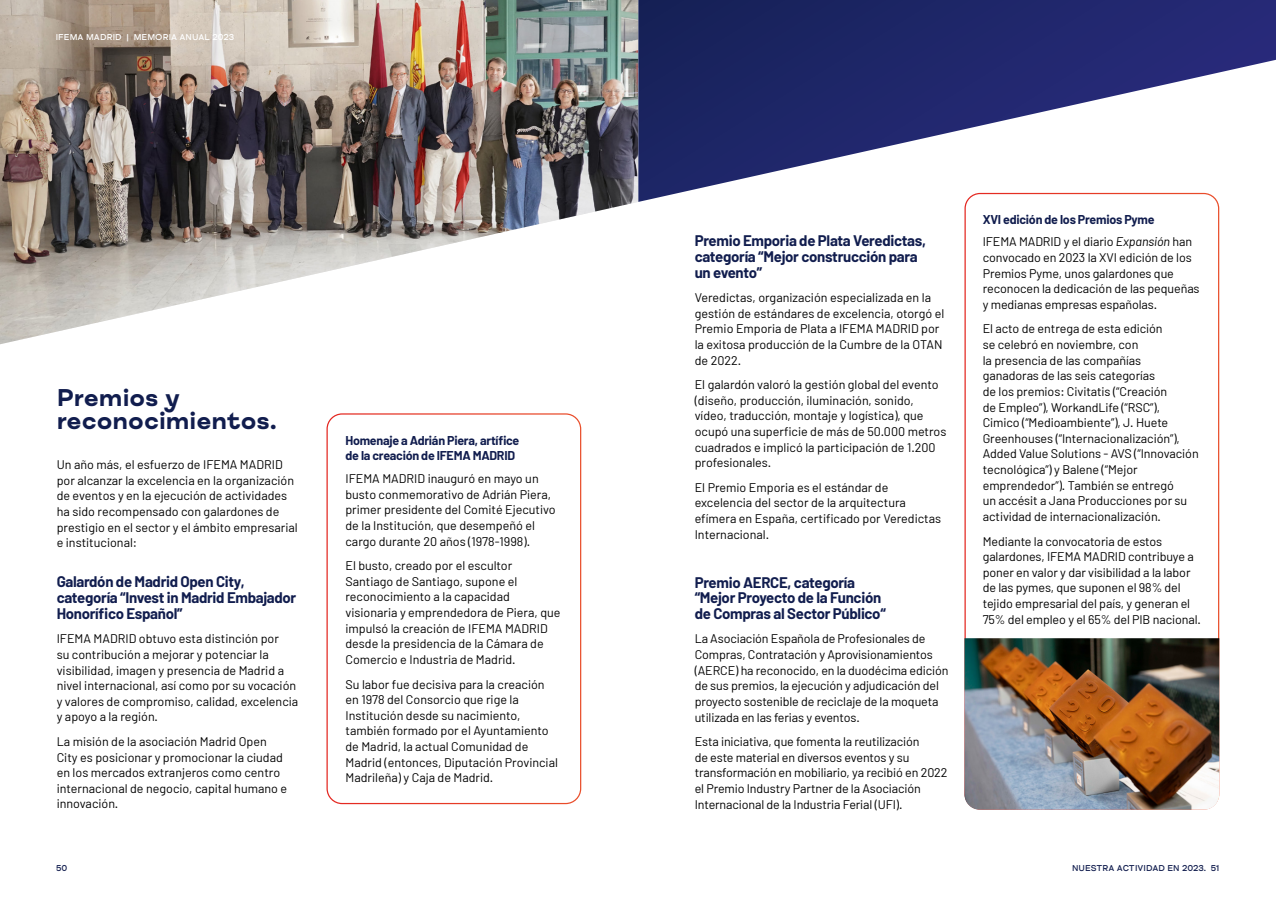
<style>
.page{position:relative;width:1276px;height:904px;background:#fff}
.page>*{position:absolute;margin:0;border:0;box-sizing:border-box;transform-origin:0 0}
.H3_titulo{font:700 25px/22.5px "FS Meridian";color:#111d4e}
.H4_titular{font:700 15px/15.6px "Barlow";letter-spacing:-.02em;color:#111d4e}
.TEXTO_BASE_ESPACIO{font:12.5px/15.6px "Barlow";color:#000}
.TEXTO_BASE_ESPACIO-2{font:700 12.5px/15.6px "Barlow";letter-spacing:-.02em;color:#111d4e}
.t1{font:500 8.75px "FS Meridian";letter-spacing:.01em;color:#fff}
.t2{font:500 8.75px "FS Meridian";color:#111d4e}
.s1{font-style:italic}
</style>
<div class="page">
<img style="left:0;top:0;width:638px;height:344px">
<svg style="left:638px;top:0;width:638px;height:202px"></svg>
<div style="left:326px;top:413px;width:255px;height:391px;border:1px solid #fff;border-radius:15px"></div>
<img style="left:964px;top:638px;width:255px;height:171px">
<p class="t1" style="left:56px;top:32px;width:180px">IFEMA MADRID | MEMORIA ANUAL 2023</p>
<h1 class="H3_titulo" style="left:57px;top:387px;width:222px">Premios y reconocimientos.</h1>
<p class="TEXTO_BASE_ESPACIO" style="left:57px;top:456px;width:243px">Un año más, el esfuerzo de IFEMA MADRID por alcanzar la excelencia en la organización de eventos y en la ejecución de actividades ha sido recompensado con galardones de prestigio en el sector y el ámbito empresarial e institucional:</p>
<p class="H4_titular" style="left:57px;top:574px;width:241px">Galardón de Madrid Open City, categoría “Invest in Madrid Embajador<br>Honorífico Español”</p>
<p class="TEXTO_BASE_ESPACIO" style="left:57px;top:630px;width:243px">IFEMA MADRID obtuvo esta distinción por<br>su contribución a mejorar y potenciar la visibilidad, imagen y presencia de Madrid a nivel internacional, así como por su vocación y valores de compromiso, calidad, excelencia y apoyo a la región.</p>
<p class="TEXTO_BASE_ESPACIO" style="left:57px;top:733px;width:232px">La misión de la asociación Madrid Open City es posicionar y promocionar la ciudad en los mercados extranjeros como centro internacional de negocio, capital humano e innovación.</p>
<p class="TEXTO_BASE_ESPACIO-2" style="left:345px;top:432px;width:175px">Homenaje a Adrián Piera, artífice de la creación de IFEMA MADRID</p>
<p class="TEXTO_BASE_ESPACIO" style="left:345px;top:470px;width:212px">IFEMA MADRID inauguró en mayo un busto conmemorativo de Adrián Piera, primer presidente del Comité Ejecutivo de la Institución, que desempeñó el cargo durante 20 años (1978-1998).</p>
<p class="TEXTO_BASE_ESPACIO" style="left:345px;top:557px;width:217px">El busto, creado por el escultor Santiago de Santiago, supone el reconocimiento a la capacidad visionaria y emprendedora de Piera, que impulsó la creación de IFEMA MADRID desde la presidencia de la Cámara de Comercio e Industria de Madrid.</p>
<p class="TEXTO_BASE_ESPACIO" style="left:345px;top:676px;width:214px">Su labor fue decisiva para la creación en 1978 del Consorcio que rige la Institución desde su nacimiento, también formado por el Ayuntamiento de Madrid, la actual Comunidad de Madrid (entonces, Diputación Provincial Madrileña) y Caja de Madrid.</p>
<p class="H4_titular" style="left:694px;top:233px;width:233px">Premio Emporia de Plata Veredictas, categoría “Mejor construcción para un evento”</p>
<p class="TEXTO_BASE_ESPACIO" style="left:694px;top:289px;width:251px">Veredictas, organización especializada en la gestión de estándares de excelencia, otorgó el Premio Emporia de Plata a IFEMA MADRID por la exitosa producción de la Cumbre de la OTAN de 2022.</p>
<p class="TEXTO_BASE_ESPACIO" style="left:694px;top:376px;width:253px">El galardón valoró la gestión global del evento (diseño, producción, iluminación, sonido, vídeo, traducción, montaje y logística), que ocupó una superficie de más de 50.000 metros cuadrados e implicó la participación de 1.200 profesionales.</p>
<p class="TEXTO_BASE_ESPACIO" style="left:694px;top:479px;width:248px">El Premio Emporia es el estándar de excelencia del sector de la arquitectura efímera en España, certificado por Veredictas Internacional.</p>
<p class="H4_titular" style="left:694px;top:574px;width:193px">Premio AERCE, categoría “Mejor Proyecto de la Función de Compras al Sector Público“</p>
<p class="TEXTO_BASE_ESPACIO" style="left:694px;top:630px;width:255px">La Asociación Española de Profesionales de Compras, Contratación y Aprovisionamientos (AERCE) ha reconocido, en la duodécima edición de sus premios, la ejecución y adjudicación del proyecto sostenible de reciclaje de la moqueta utilizada en las ferias y eventos.</p>
<p class="TEXTO_BASE_ESPACIO" style="left:694px;top:733px;width:254px">Esta iniciativa, que fomenta la reutilización<br>de este material en diversos eventos y su transformación en mobiliario, ya recibió en 2022 el Premio Industry Partner de la Asociación Internacional de la Industria Ferial (UFI).</p>
<p class="TEXTO_BASE_ESPACIO-2" style="left:982px;top:211px;width:173px">XVI edición de los Premios Pyme</p>
<p class="TEXTO_BASE_ESPACIO" style="left:982px;top:234px;width:218px">IFEMA MADRID y el diario <span class="s1">Expansión</span> han convocado en 2023 la XVI edición de los Premios Pyme, unos galardones que reconocen la dedicación de las pequeñas y medianas empresas españolas.</p>
<p class="TEXTO_BASE_ESPACIO" style="left:982px;top:321px;width:217px">El acto de entrega de esta edición<br>se celebró en noviembre, con<br>la presencia de las compañías ganadoras de las seis categorías<br>de los premios: Civitatis (“Creación<br>de Empleo”), WorkandLife (“RSC”), Cimico (“Medioambiente”), J. Huete Greenhouses (“Internacionalización”), Added Value Solutions - AVS (“Innovación tecnológica”) y Balene (“Mejor emprendedor”). También se entregó<br>un accésit a Jana Producciones por su actividad de internacionalización.</p>
<p class="TEXTO_BASE_ESPACIO" style="left:982px;top:533px;width:220px">Mediante la convocatoria de estos galardones, IFEMA MADRID contribuye a poner en valor y dar visibilidad a la labor de las pymes, que suponen el 98% del tejido empresarial del país, y generan el 75% del empleo y el 65% del PIB nacional.</p>
<p class="t2" style="left:56px;top:863px;width:13px">50</p>
<p class="t2" style="left:1072px;top:863px;width:78px">N UESTRA ACTIVIDAD</p>
<p class="t2" style="left:1167px;top:863px;width:53px">EN 2023. 51</p>
</div>
